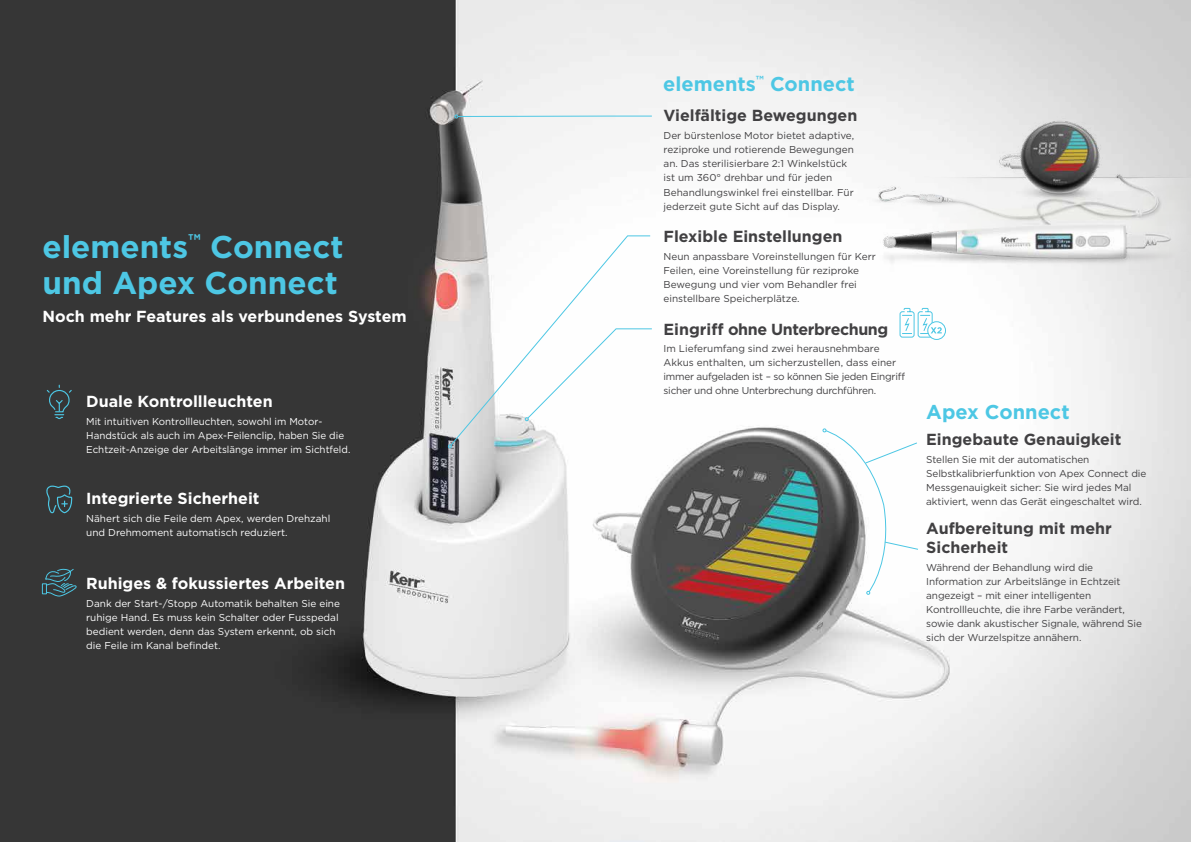
<style>
.page{position:relative;width:1191px;height:842px;background:#fff}
.page>*{position:absolute;margin:0;border:0;box-sizing:border-box;transform-origin:0 0}
.t1{font:700 31.4px/36px "Gotham";color:#4dc7e4}
.t2{font:700 20px "Gotham";color:#4dc7e4}
.t3{font:700 16px "Gotham";color:#fff}
.t4{font:700 16px/19.2px "Gotham";color:#414042}
.t5{font:700 16px "Gotham";letter-spacing:-.025em;color:#414042}
.t6{font:10px/14px "Gotham";letter-spacing:-.01em;color:#414042}
.t7{font:10px/14px "Gotham";color:#fff}
</style>
<div class="page">
<img style="left:0;top:0;width:1191px;height:842px">
<svg style="left:46px;top:486px;width:26px;height:27px"></svg>
<svg style="left:46px;top:384px;width:27px;height:36px"></svg>
<svg style="left:42px;top:568px;width:35px;height:29px"></svg>
<svg style="left:454px;top:115px;width:198px;height:3px"></svg>
<svg style="left:450px;top:235px;width:201px;height:211px"></svg>
<svg style="left:448px;top:444px;width:4px;height:4px"></svg>
<svg style="left:525px;top:328px;width:127px;height:93px"></svg>
<svg style="left:822px;top:428px;width:97px;height:167px"></svg>
<img style="left:843px;top:83px;width:348px;height:204px">
<svg style="left:927px;top:322px;width:18px;height:17px"></svg>
<div style="left:927px;top:321px;width:19px;height:19px;border:1px solid #4dc7e4;border-radius:50%"></div>
<svg style="left:899px;top:308px;width:42px;height:30px"></svg>
<h1 class="t1" style="left:43px;top:229px;width:302px">elements<sup>™</sup> Connect und Apex Connect</h1>
<h3 class="t3" style="left:43px;top:306px;width:366px">Noch mehr Features als verbundenes System</h3>
<h3 class="t3" style="left:86px;top:391px;width:188px">Duale Kontrollleuchten</h3>
<p class="t7" style="left:86px;top:414px;width:266px">Mit intuitiven Kontrollleuchten, sowohl im Motor-<br>Handstück als auch im Apex-Feilenclip, haben Sie die<br>Echtzeit-Anzeige der Arbeitslänge immer im Sichtfeld.</p>
<h3 class="t3" style="left:86px;top:488px;width:175px">Integrierte Sicherheit</h3>
<p class="t7" style="left:86px;top:511px;width:246px">Nähert sich die Feile dem Apex, werden Drehzahl und Drehmoment automatisch reduziert.</p>
<h3 class="t3" style="left:86px;top:572px;width:260px">Ruhiges &amp; fokussiertes Arbeiten</h3>
<p class="t7" style="left:86px;top:596px;width:255px">Dank der Start-/Stopp Automatik behalten Sie eine ruhige Hand. Es muss kein Schalter oder Fusspedal bedient werden, denn das System erkennt, ob sich die Feile im Kanal befindet.</p>
<h2 class="t2" style="left:663px;top:71px;width:193px">elements<sup>™</sup> Connect</h2>
<h3 class="t4" style="left:663px;top:106px;width:195px">Vielfältige Bewegungen</h3>
<p class="t6" style="left:663px;top:129px;width:192px">Der bürstenlose Motor bietet adaptive, reziproke und rotierende Bewegungen an. Das sterilisierbare 2:1 Winkelstück ist um 360° drehbar und für jeden Behandlungswinkel frei einstellbar. Für jederzeit gute Sicht auf das Display.</p>
<h3 class="t4" style="left:663px;top:226px;width:180px">Flexible Einstellungen</h3>
<p class="t6" style="left:663px;top:249px;width:214px">Neun anpassbare Voreinstellungen für Kerr Feilen, eine Voreinstellung für reziproke Bewegung und vier vom Behandler frei einstellbare Speicherplätze.</p>
<h3 class="t5" style="left:663px;top:318px;width:226px">Eingriff ohne Unterbrechung</h3>
<p class="t6" style="left:663px;top:341px;width:243px">Im Lieferumfang sind zwei herausnehmbare Akkus enthalten, um sicherzustellen, dass einer immer aufgeladen ist – so können Sie jeden Eingriff sicher und ohne Unterbrechung durchführen.</p>
<h2 class="t2" style="left:926px;top:399px;width:145px">Apex Connect</h2>
<h3 class="t4" style="left:926px;top:430px;width:197px">Eingebaute Genauigkeit</h3>
<p class="t6" style="left:926px;top:452px;width:222px">Stellen Sie mit der automatischen Selbstkalibrierfunktion von Apex Connect die Messgenauigkeit sicher: Sie wird jedes Mal aktiviert, wenn das Gerät eingeschaltet wird.</p>
<h3 class="t4" style="left:926px;top:518px;width:187px">Aufbereitung mit mehr<br>Sicherheit</h3>
<p class="t6" style="left:926px;top:560px;width:217px">Während der Behandlung wird die Information zur Arbeitslänge in Echtzeit angezeigt – mit einer intelligenten Kontrollleuchte, die ihre Farbe verändert, sowie dank akustischer Signale, während Sie sich der Wurzelspitze annähern.</p>
</div>
